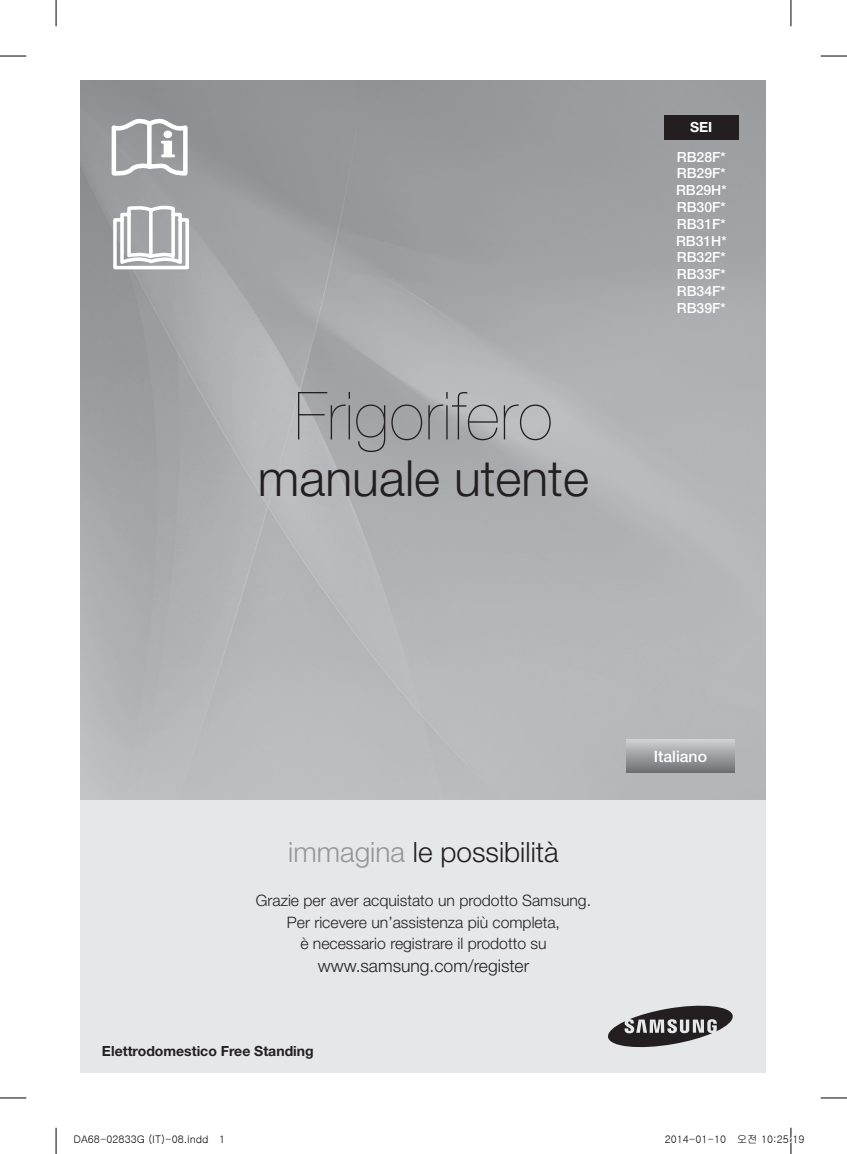
<style>
.page{position:relative;width:847px;height:1154px;background:#fff}
.page>*{position:absolute;margin:0;border:0;box-sizing:border-box;transform-origin:0 0}
.t1{font:200 66.5px "Helvetica Neue LT Pro";letter-spacing:.01em;color:#231f20}
.t2{font:300 49.88px "Helvetica Neue LT Pro";color:#231f20}
.t3{font:300 28px "Helvetica Neue LT Pro";color:#231f20}
.t4{font:300 17.5px "Helvetica Neue LT Pro";color:#231f20}
.t5{font:300 15.75px/21.3px "Helvetica Neue LT Pro";color:#231f20;text-align:center}
.t6{font:500 15.75px "Helvetica Neue LT Pro";color:#fff}
.t7{font:500 14px "Helvetica Neue LT Pro";color:#fff}
.t8{font:700 14px "Helvetica Neue LT Pro";color:#231f20}
.t9{font:700 14px "Helvetica Neue LT Pro";color:#fff}
.t10{font:10.5px "Gulim";color:#000}
.s1{color:#939598}
</style>
<div class="page">
<img style="left:81px;top:81px;width:684px;height:719px">
<div style="left:81px;top:800px;width:684px;height:273px;background:#e6e7e9"></div>
<svg style="left:626px;top:739px;width:108px;height:33px;background:#9fa0a3"></svg>
<svg style="left:608px;top:1005px;width:125px;height:43px"></svg>
<svg style="left:109px;top:115px;width:81px;height:66px"></svg>
<svg style="left:111px;top:205px;width:80px;height:66px"></svg>
<div style="left:663px;top:115px;width:75px;height:25px;background:#231f20"></div>
<svg style="left:0;top:56px;width:26px;height:1px"></svg>
<svg style="left:820px;top:56px;width:26px;height:1px"></svg>
<svg style="left:0;top:1097px;width:26px;height:1px"></svg>
<svg style="left:820px;top:1097px;width:26px;height:1px"></svg>
<svg style="left:56px;top:0;width:1px;height:26px"></svg>
<svg style="left:56px;top:1128px;width:1px;height:26px"></svg>
<svg style="left:790px;top:0;width:1px;height:26px"></svg>
<svg style="left:790px;top:1128px;width:2px;height:26px"></svg>
<h1 class="t1" style="left:294px;top:377px;width:259px">Frigorifero</h1>
<h2 class="t2" style="left:258px;top:447px;width:332px">manuale utente</h2>
<p class="t9" style="left:690px;top:118px;width:24px">SEI</p>
<p class="t7" style="left:676px;top:148px;width:50px">RB28F*</p>
<p class="t7" style="left:676px;top:165px;width:50px">RB29F*</p>
<p class="t7" style="left:675px;top:182px;width:52px">RB29H*</p>
<p class="t7" style="left:676px;top:199px;width:50px">RB30F*</p>
<p class="t7" style="left:676px;top:215px;width:50px">RB31F*</p>
<p class="t7" style="left:675px;top:232px;width:52px">RB31H*</p>
<p class="t7" style="left:676px;top:249px;width:50px">RB32F*</p>
<p class="t7" style="left:676px;top:266px;width:50px">RB33F*</p>
<p class="t7" style="left:676px;top:283px;width:50px">RB34F*</p>
<p class="t7" style="left:676px;top:299px;width:50px">RB39F*</p>
<h3 class="t3" style="left:288px;top:835px;width:272px"><span class="s1">immagina</span> le possibilità</h3>
<p class="t5" style="left:256px;top:889px;width:336px">Grazie per aver acquistato un prodotto Samsung.<br>Per ricevere un’assistenza più completa,<br>è necessario registrare il prodotto su</p>
<p class="t4" style="left:317px;top:955px;width:213px">www.samsung.com/register</p>
<p class="t8" style="left:102px;top:1042px;width:213px">Elettrodomestico Free Standing</p>
<p class="t6" style="left:653px;top:747px;width:55px">Italiano</p>
<p class="t10" style="left:74px;top:1134px;width:153px">DA68-02833G (IT)-08.indd 1</p>
<p class="t10" style="left:664px;top:1134px;width:141px">2014-01-10 오전 10:25:19</p>
</div>
